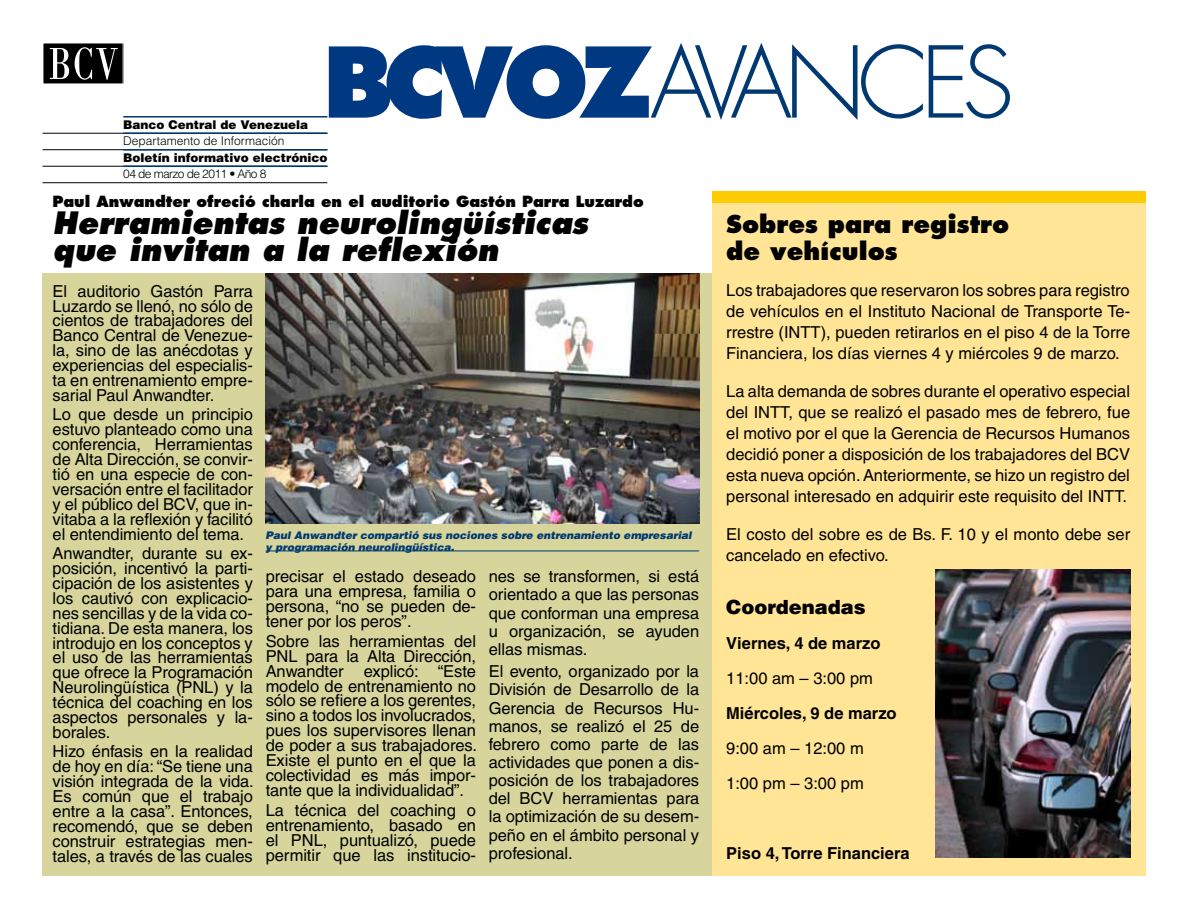
<style>
.page{position:relative;width:1188px;height:918px;background:#fff}
.page>*{position:absolute;margin:0;border:0;box-sizing:border-box;transform-origin:0 0}
.t1{font:300 96px "Futura";letter-spacing:-.08em;color:#003871}
.t2{font:italic 800 30px/27px "Futura";color:#000}
.t3{font:800 24px/27px "Futura";color:#000}
.t4{font:900 19.5px "Helvetica";color:#000}
.t5{font:16.5px/15px "Helvetica";letter-spacing:-.005em;color:#000;text-align:justify}
.t6{font:700 16.5px "Helvetica";color:#000}
.t7{font:800 15px "Futura";color:#000}
.t8{font:900 12px "Helvetica";color:#000}
.t9{font:300 12px "Helvetica";color:#000}
.t10{font:300 12px "Helvetica";letter-spacing:-.05em;color:#000}
.t11{font:italic 900 10.5px/12px "Helvetica";color:#003871}
.s1{font-weight:800;font-size:94.5px;color:#003882}
</style>
<div class="page">
<hr style="left:123px;top:116px;width:204px;height:2px;background:#003871">
<hr style="left:43px;top:133px;width:284px;height:1px;background:#000">
<hr style="left:123px;top:133px;width:204px;height:1px;background:#003871">
<hr style="left:43px;top:149px;width:284px;height:1px;background:#000">
<hr style="left:123px;top:149px;width:204px;height:2px;background:#003871">
<hr style="left:43px;top:166px;width:284px;height:1px;background:#000">
<hr style="left:123px;top:166px;width:204px;height:1px;background:#003871">
<hr style="left:43px;top:182px;width:284px;height:1px;background:#000">
<div style="left:43px;top:43px;width:80px;height:41px;background:#000"></div>
<svg style="left:50px;top:48px;width:19px;height:31px"></svg>
<svg style="left:75px;top:47px;width:43px;height:33px"></svg>
<div style="left:43px;top:273px;width:669px;height:602px;background:#d7d59c"></div>
<hr style="left:266px;top:551px;width:433px;height:1px;background:#003871">
<div style="left:712px;top:203px;width:433px;height:672px;background:#ffe595"></div>
<img style="left:266px;top:274px;width:433px;height:249px">
<div style="left:712px;top:192px;width:433px;height:11px;background:#fecc00"></div>
<img style="left:935px;top:569px;width:195px;height:289px">
<h1 class="t1" style="left:323px;top:24px;width:692px"><span class="s1">BCVOZ</span>AVANCES</h1>
<p class="t8" style="left:123px;top:117px;width:186px">Banco Central de Venezuela</p>
<p class="t9" style="left:123px;top:134px;width:163px">Departamento de Información</p>
<p class="t8" style="left:123px;top:150px;width:206px">Boletín informativo electrónico</p>
<p class="t10" style="left:123px;top:167px;width:145px">04 de marzo de 2011 • Año 8</p>
<p class="t7" style="left:53px;top:192px;width:593px">Paul Anwandter ofreció charla en el auditorio Gastón Parra Luzardo</p>
<h2 class="t2" style="left:53px;top:209px;width:537px">Herramientas neurolingüísticas que invitan a la reflexión</h2>
<p class="t5" style="left:53px;top:283px;width:202px">El auditorio Gastón Parra Luzardo se llenó, no sólo de cientos de trabajadores del Banco Central de Venezue&shy;la, sino de las anécdotas y experiencias del especialis&shy;ta en entrenamiento empre&shy;sarial Paul Anwandter.</p>
<p class="t5" style="left:53px;top:407px;width:202px">Lo que desde un principio estuvo planteado como una conferencia, Herramientas de Alta Dirección, se convir&shy;tió en una especie de con&shy;versación entre el facilitador y el público del BCV, que in&shy;vitaba a la reflexión y facilitó el entendimiento del tema.</p>
<p class="t5" style="left:53px;top:546px;width:202px">Anwandter, durante su ex&shy;posición, incentivó la parti&shy;cipación de los asistentes y los cautivó con explicacio&shy;nes sencillas y de la vida co&shy;tidiana. De esta manera, los introdujo en los conceptos y el uso de las herramientas que ofrece la Programación Neurolingüística (PNL) y la técnica del coaching en los aspectos personales y la&shy;borales.</p>
<p class="t5" style="left:53px;top:744px;width:203px">Hizo énfasis en la realidad de hoy en día: “Se tiene una visión integrada de la vida.<br>Es común que el trabajo entre a la casa”. Entonces, recomendó, que se deben construir estrategias men&shy;tales, a través de las cuales</p>
<p class="t11" style="left:266px;top:529px;width:428px">Paul Anwandter compartió sus nociones sobre entrenamiento empresarial y programación neurolingüística.</p>
<p class="t5" style="left:489px;top:567px;width:212px;line-height:18.1px">nes se transformen, si está orientado a que las personas que conforman una empresa u organización, se ayuden ellas mismas.</p>
<p class="t5" style="left:489px;top:662px;width:212px;line-height:18.1px">El evento, organizado por la División de Desarrollo de la Gerencia de Recursos Hu&shy;manos, se realizó el 25 de febrero como parte de las actividades que ponen a dis&shy;posición de los trabajadores del BCV herramientas para la optimización de su desem&shy;peño en el ámbito personal y profesional.</p>
<p class="t5" style="left:266px;top:569px;width:212px">precisar el estado deseado para una empresa, familia o persona, “no se pueden de&shy;tener por los peros”.</p>
<p class="t5" style="left:266px;top:633px;width:213px">Sobre las herramientas del PNL para la Alta Dirección, Anwandter explicó: “Este modelo de entrenamiento no sólo se refiere a los gerentes, sino a todos los involucrados, pues los supervisores llenan de poder a sus trabajadores.<br>Existe el punto en el que la colectividad es más impor&shy;tante que la individualidad”.</p>
<p class="t5" style="left:266px;top:802px;width:212px">La técnica del coaching o entrenamiento, basado en el PNL, puntualizó, puede permitir que las institucio-</p>
<h3 class="t3" style="left:726px;top:210px;width:284px">Sobres para registro de vehículos</h3>
<p class="t5" style="left:726px;top:279px;width:405px;line-height:21px">Los trabajadores que reservaron los sobres para registro de vehículos en el Instituto Nacional de Transporte Te&shy;rrestre (INTT), pueden retirarlos en el piso 4 de la Torre Financiera, los días viernes 4 y miércoles 9 de marzo.</p>
<p class="t5" style="left:726px;top:380px;width:405px;line-height:21px">La alta demanda de sobres durante el operativo especial del INTT, que se realizó el pasado mes de febrero, fue el motivo por el que la Gerencia de Recursos Humanos decidió poner a disposición de los trabajadores del BCV esta nueva opción. Anteriormente, se hizo un registro del personal interesado en adquirir este requisito del INTT.</p>
<p class="t5" style="left:726px;top:523px;width:405px;line-height:21px">El costo del sobre es de Bs. F. 10 y el monto debe ser cancelado en efectivo.</p>
<p class="t4" style="left:726px;top:594px;width:141px">Coordenadas</p>
<p class="t6" style="left:726px;top:633px;width:156px">Viernes, 4 de marzo</p>
<p class="t5" style="left:726px;top:671px;width:148px">11:00 am – 3:00 pm</p>
<p class="t6" style="left:726px;top:703px;width:172px">Miércoles, 9 de marzo</p>
<p class="t5" style="left:726px;top:731px;width:139px;line-height:35.1px">9:00 am – 12:00 m<br>1:00 pm – 3:00 pm</p>
<p class="t6" style="left:726px;top:843px;width:185px">Piso 4, Torre Financiera</p>
</div>
